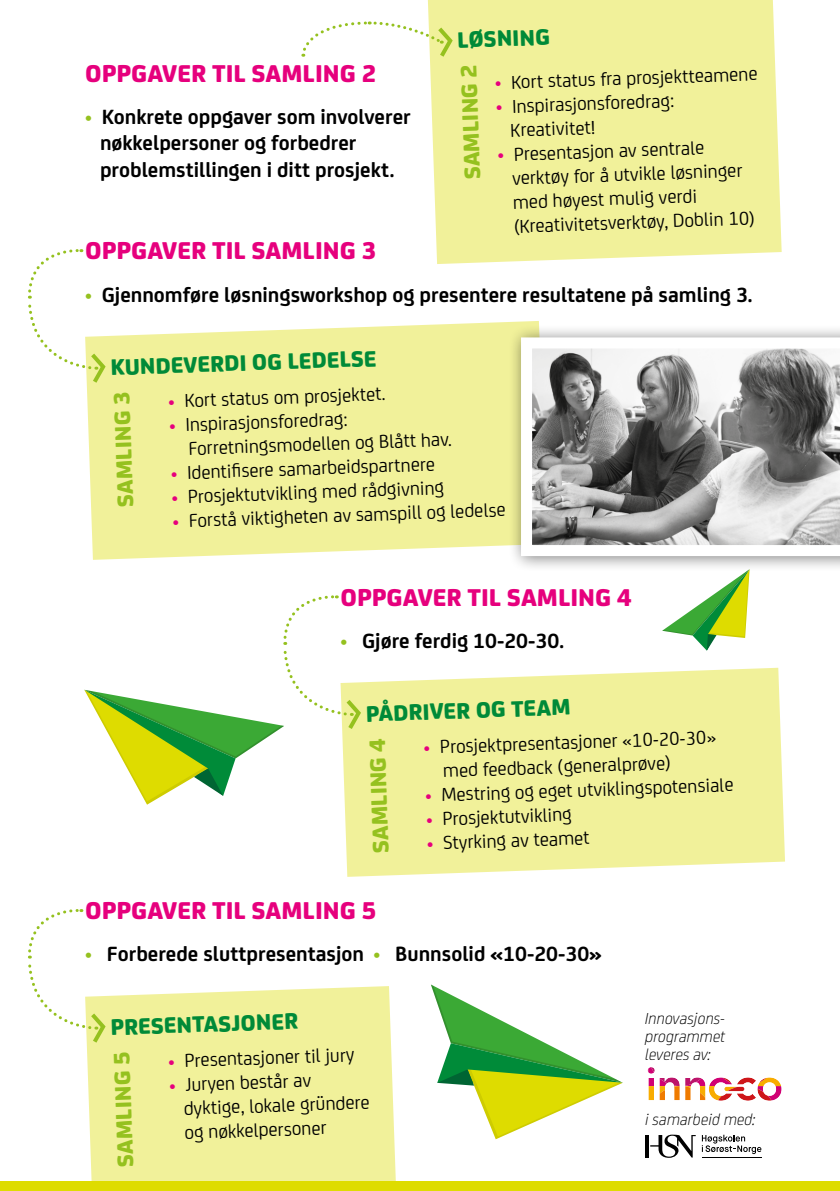
<style>
.page{position:relative;width:840px;height:1191px;background:#fff}
.page>*{position:absolute;margin:0;border:0;box-sizing:border-box;transform-origin:0 0}
.t1{font:800 26px "FS Joey";color:#e6007d}
.t2{font:800 24px "FS Joey";color:#008a38}
.t3{font:800 24px "FS Joey";color:#95c11f}
.t4{font:700 22px/26.4px "FS Joey";color:#000}
.t5{font:20px/24px "FS Joey";color:#000}
.t6{font:italic 300 17px/18px "FS Joey";color:#000;text-align:justify}
.s1{color:#95c11f}
.s2{color:#e6007d}
</style>
<div class="page">
<div style="left:0;top:1181px;width:839px;height:10px;background:#dedc00"></div>
<div style="left:427px;top:0;width:354px;height:264px;background:#f1f19a"></div>
<svg style="left:301px;top:20px;width:154px;height:41px"></svg>
<div style="left:87px;top:321px;width:452px;height:239px;background:#f1f19a"></div>
<svg style="left:28px;top:249px;width:80px;height:138px"></svg>
<svg style="left:344px;top:668px;width:440px;height:209px;fill:#f1f19a"></svg>
<div style="left:87px;top:986px;width:309px;height:195px;background:#f1f19a"></div>
<svg style="left:28px;top:909px;width:80px;height:138px"></svg>
<svg style="left:662px;top:572px;width:87px;height:78px"></svg>
<svg style="left:84px;top:595px;width:279px;height:209px"></svg>
<svg style="left:431px;top:984px;width:191px;height:155px"></svg>
<svg style="left:701px;top:1134px;width:60px;height:20px"></svg>
<hr style="left:701px;top:1157px;width:60px;height:1px;background:#000">
<svg style="left:650px;top:1134px;width:45px;height:23px"></svg>
<svg style="left:645px;top:1135px;width:3px;height:22px"></svg>
<svg style="left:647px;top:1067px;width:135px;height:34px"></svg>
<div style="left:507px;top:324px;width:332px;height:248px;background:#000;opacity:.5"></div>
<svg style="left:520px;top:337px;width:319px;height:219px"></svg>
<h1 class="t1" style="left:85px;top:53px;width:293px">OPPGAVER TIL SAMLING 2</h1>
<p class="t4" style="left:100px;top:102px;width:312px;text-indent:-15px"><span class="s1">•</span> Konkrete oppgaver som involverer nøkkelpersoner og forbedrer problemstillingen i ditt prosjekt.</p>
<p class="t2" style="left:456px;top:21px;width:94px;rotate:-2deg">LØSNING</p>
<p class="t5" style="left:494px;top:69px;width:264px;rotate:-2deg"><span class="s2">•</span> Kort status fra prosjektteamene</p>
<p class="t5" style="left:509px;top:93px;width:166px;text-indent:-14px;rotate:-2deg"><span class="s2">•</span> Inspirasjonsforedrag:<br>Kreativitet!</p>
<p class="t5" style="left:510px;top:141px;width:243px;text-indent:-14px;rotate:-2deg"><span class="s2">•</span> Presentasjon av sentrale verktøy for å utvikle løsninger med høyest mulig verdi (Kreativitetsverktøy, Doblin 10)</p>
<p class="t3" style="left:453px;top:180px;width:117px;rotate:-92deg">SAMLING 2</p>
<h1 class="t1" style="left:85px;top:230px;width:293px">OPPGAVER TIL SAMLING 3</h1>
<p class="t4" style="left:85px;top:279px;width:668px"><span class="s1">•</span> Gjennomføre løsningsworkshop og presentere resultatene på samling 3.</p>
<p class="t2" style="left:110px;top:349px;width:267px;rotate:-2deg">KUNDEVERDI OG LEDELSE</p>
<p class="t5" style="left:167px;top:388px;width:219px;rotate:-2deg"><span class="s2">•</span> Kort status om prosjektet.</p>
<p class="t5" style="left:187px;top:411px;width:265px;text-indent:-19px;rotate:-2deg"><span class="s2">•</span> Inspirasjonsforedrag:<br>Forretningsmodellen og Blått hav.</p>
<p class="t5" style="left:170px;top:460px;width:266px;rotate:-2deg"><span class="s2">•</span> Identifi sere samarbeidspartnere</p>
<p class="t5" style="left:171px;top:484px;width:274px;rotate:-2deg"><span class="s2">•</span> Prosjektutvikling med rådgivning</p>
<p class="t5" style="left:172px;top:508px;width:335px;rotate:-2deg"><span class="s2">•</span> Forstå viktigheten av samspill og ledelse</p>
<p class="t3" style="left:107px;top:507px;width:117px;rotate:-92deg">SAMLING 3</p>
<h1 class="t1" style="left:340px;top:576px;width:293px">OPPGAVER TIL SAMLING 4</h1>
<p class="t4" style="left:340px;top:626px;width:225px"><span class="s1">•</span> Gjøre ferdig 10-20-30.</p>
<p class="t2" style="left:365px;top:695px;width:206px;rotate:-2deg">PÅDRIVER OG TEAM</p>
<p class="t5" style="left:441px;top:733px;width:275px;text-indent:-19px;rotate:-2deg"><span class="s2">•</span> Prosjektpresentasjoner «10-20-30» med feedback (generalprøve)</p>
<p class="t5" style="left:424px;top:782px;width:310px;rotate:-2deg"><span class="s2">•</span> Mestring og eget utviklingspotensiale</p>
<p class="t5" style="left:425px;top:806px;width:147px;rotate:-2deg"><span class="s2">•</span> Prosjektutvikling</p>
<p class="t5" style="left:426px;top:830px;width:164px;rotate:-2deg"><span class="s2">•</span> Styrking av teamet</p>
<p class="t3" style="left:362px;top:854px;width:117px;rotate:-92deg">SAMLING 4</p>
<h1 class="t1" style="left:85px;top:890px;width:293px">OPPGAVER TIL SAMLING 5</h1>
<p class="t4" style="left:85px;top:939px;width:518px"><span class="s1">•</span> Forberede sluttpresentasjon <span class="s1">•</span> Bunnsolid «10-20-30»</p>
<p class="t2" style="left:110px;top:1008px;width:189px;rotate:-2deg">PRESENTASJONER</p>
<p class="t5" style="left:167px;top:1047px;width:188px;rotate:-2deg"><span class="s2">•</span> Presentasjoner til jury</p>
<p class="t5" style="left:182px;top:1071px;width:187px;text-indent:-14px;rotate:-2deg"><span class="s2">•</span> Juryen består av dyktige, lokale gründere og nøkkelpersoner</p>
<p class="t3" style="left:107px;top:1167px;width:117px;rotate:-92deg">SAMLING 5</p>
<p class="t6" style="left:644px;top:1008px;width:82px">Innovasjons&shy;programmet leveres av:</p>
<p class="t6" style="left:644px;top:1109px;width:112px">i samarbeid med:</p>
</div>
